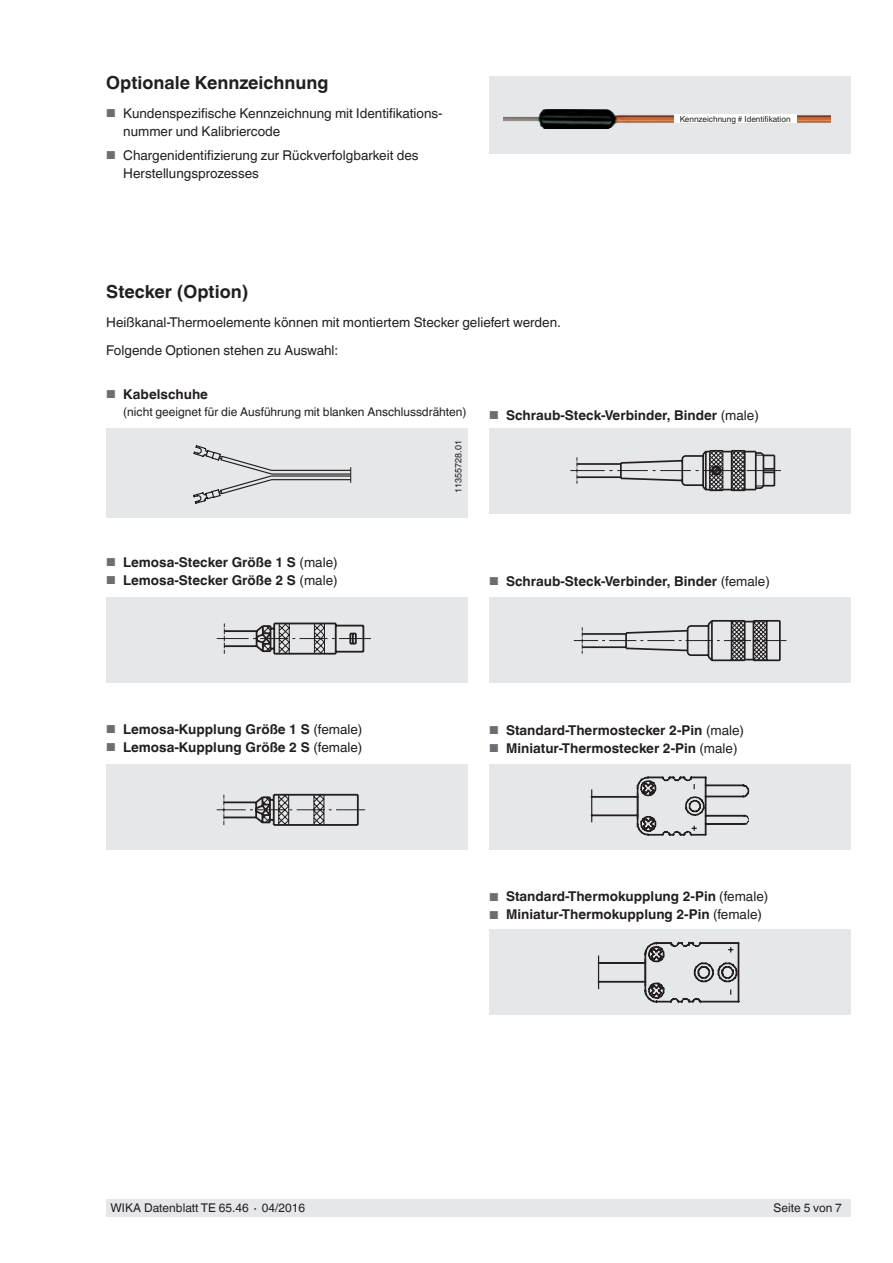
<style>
.page{position:relative;width:893px;height:1263px;background:#fff}
.page>*{position:absolute;margin:0;border:0;box-sizing:border-box;transform-origin:0 0}
.t1{font:700 18px "Helvetica World";color:#231f20}
.t2{font:700 13.5px "Helvetica World";color:#231f20}
.t3{font:13.5px/18px "Helvetica World";color:#231f20}
.t4{font:12px "Helvetica World";color:#231f20}
.t5{font:9px "Helvetica World";color:#231f20}
.t6{font:8.25px "Helvetica World";color:#231f20}
.s1{font-size:11.55px;color:#6c6d70}
.s2{font-weight:400;font-size:11.55px;color:#6c6d70}
.s3{font-weight:400}
</style>
<div class="page">
<div style="left:106px;top:1199px;width:744px;height:17px;background:#e6e7e9"></div>
<div style="left:489px;top:77px;width:361px;height:77px;background:#e6e7e9"></div>
<div style="left:106px;top:428px;width:362px;height:89px;background:#e6e7e9"></div>
<div style="left:106px;top:597px;width:362px;height:85px;background:#e6e7e9"></div>
<div style="left:489px;top:597px;width:361px;height:85px;background:#e6e7e9"></div>
<div style="left:489px;top:428px;width:361px;height:85px;background:#e6e7e9"></div>
<div style="left:106px;top:764px;width:362px;height:85px;background:#e6e7e9"></div>
<div style="left:489px;top:930px;width:361px;height:85px;background:#e6e7e9"></div>
<div style="left:489px;top:764px;width:361px;height:85px;background:#e6e7e9"></div>
<hr style="left:272px;top:475px;width:79px;height:2px;background:#231f20">
<hr style="left:272px;top:479px;width:79px;height:1px;background:#231f20">
<hr style="left:271px;top:473px;width:80px;height:2px;background:#231f20">
<hr style="left:271px;top:470px;width:80px;height:1px;background:#231f20">
<svg style="left:193px;top:445px;width:81px;height:59px"></svg>
<svg style="left:216px;top:622px;width:155px;height:33px"></svg>
<svg style="left:216px;top:793px;width:150px;height:33px"></svg>
<svg style="left:570px;top:450px;width:212px;height:42px"></svg>
<svg style="left:573px;top:620px;width:214px;height:42px"></svg>
<svg style="left:597px;top:941px;width:143px;height:63px"></svg>
<hr style="left:598px;top:955px;width:1px;height:34px;background:#231f20">
<svg style="left:590px;top:776px;width:160px;height:61px"></svg>
<img style="left:503px;top:109px;width:328px;height:20px">
<div style="left:674px;top:115px;width:122px;height:8px;background:#fff"></div>
<h1 class="t1" style="left:106px;top:73px;width:224px">Optionale Kennzeichnung</h1>
<p class="t3" style="left:123px;top:104px;width:321px;text-indent:-17px"><span class="s1">■</span> Kundenspezifische Kennzeichnung mit Identifikations&shy;nummer und Kalibriercode</p>
<p class="t3" style="left:123px;top:146px;width:297px;text-indent:-17px"><span class="s1">■</span> Chargenidentifizierung zur Rückverfolgbarkeit des<br>Herstellungsprozesses</p>
<p class="t6" style="left:680px;top:114px;width:112px">Kennzeichnung # Identifikation</p>
<h1 class="t1" style="left:106px;top:281px;width:144px">Stecker (Option)</h1>
<p class="t3" style="left:106px;top:308px;width:456px;line-height:28.5px">Heißkanal-Thermoelemente können mit montiertem Stecker geliefert werden.<br>Folgende Optionen stehen zu Auswahl:</p>
<p class="t2" style="left:106px;top:386px;width:103px"><span class="s2">■</span> Kabelschuhe</p>
<p class="t4" style="left:123px;top:404px;width:345px">(nicht geeignet für die Ausführung mit blanken Anschlussdrähten)</p>
<p class="t2" style="left:489px;top:407px;width:271px"><span class="s2">■</span> Schraub-Steck-Verbinder, Binder <span class="s3">(male)</span></p>
<p class="t2" style="left:106px;top:554px;width:233px"><span class="s2">■</span> Lemosa-Stecker Größe 1 S <span class="s3">(male)</span></p>
<p class="t2" style="left:106px;top:572px;width:233px"><span class="s2">■</span> Lemosa-Stecker Größe 2 S <span class="s3">(male)</span></p>
<p class="t2" style="left:106px;top:721px;width:258px"><span class="s2">■</span> Lemosa-Kupplung Größe 1 S <span class="s3">(female)</span></p>
<p class="t2" style="left:106px;top:739px;width:258px"><span class="s2">■</span> Lemosa-Kupplung Größe 2 S <span class="s3">(female)</span></p>
<p class="t5" style="left:453px;top:493px;width:54px;rotate:-90deg">11355728.01</p>
<p class="t2" style="left:489px;top:574px;width:282px"><span class="s2">■</span> Schraub-Steck-Verbinder, Binder <span class="s3">(female)</span></p>
<p class="t2" style="left:489px;top:722px;width:257px"><span class="s2">■</span> Standard-Thermostecker 2-Pin <span class="s3">(male)</span></p>
<p class="t2" style="left:489px;top:740px;width:250px"><span class="s2">■</span> Miniatur-Thermostecker 2-Pin <span class="s3">(male)</span></p>
<p class="t2" style="left:489px;top:889px;width:281px"><span class="s2">■</span> Standard-Thermokupplung 2-Pin <span class="s3">(female)</span></p>
<p class="t2" style="left:489px;top:907px;width:274px"><span class="s2">■</span> Miniatur-Thermokupplung 2-Pin <span class="s3">(female)</span></p>
<p class="t4" style="left:111px;top:1201px;width:196px">WIKA Datenblatt TE 65.46 ∙ 04/2016</p>
<p class="t4" style="left:773px;top:1201px;width:70px">Seite 5 von 7</p>
</div>
